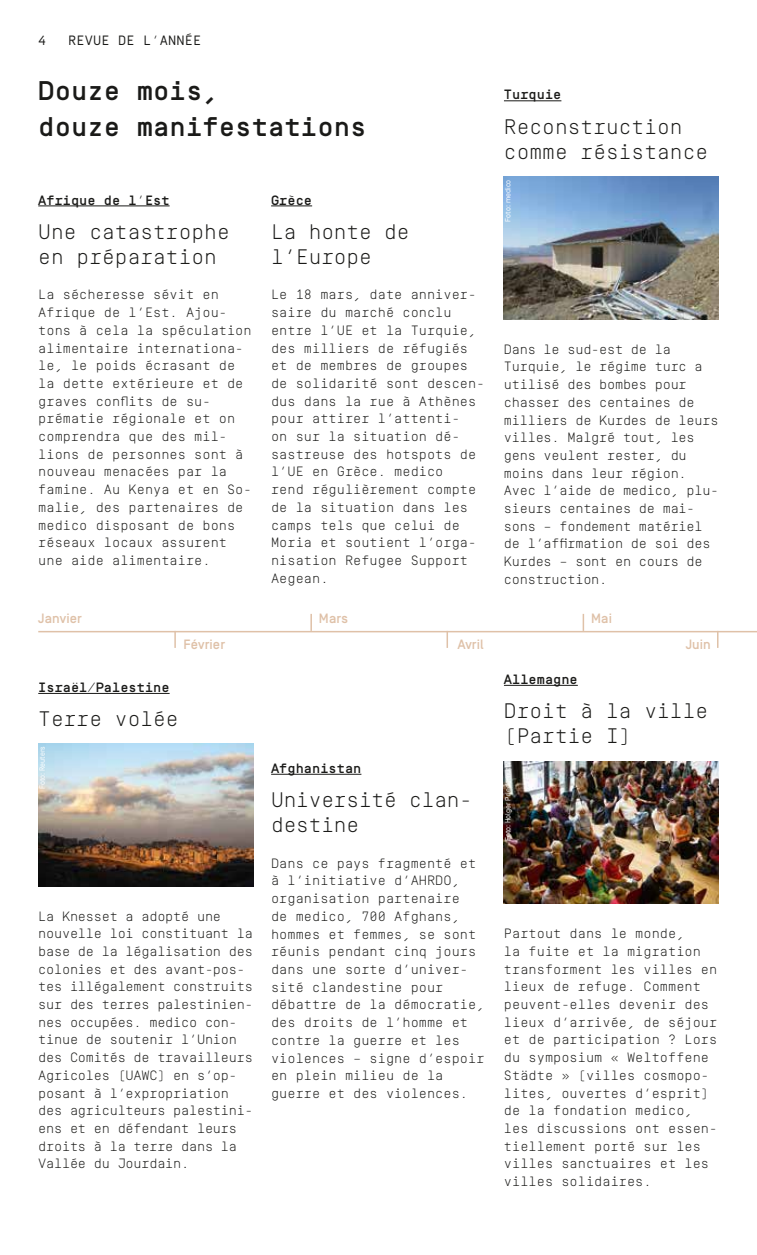
<style>
.page{position:relative;width:757px;height:1255px;background:#fff}
.page>*{position:absolute;margin:0;border:0;box-sizing:border-box;transform-origin:0 0}
.t1{font:500 27px/36px "Simplon BP Mono";color:#1a1a18}
.t2{font:300 21px/25.2px "Simplon BP Mono";color:#1a1a18}
.t3{font:300 13.5px/17.7px "Simplon BP Mono";color:#1a1a18}
.t4{font:300 13.5px/17.7px "Simplon BP Mono";letter-spacing:-.02em;color:#1a1a18}
.t5{font:500 13.5px "Simplon BP Mono";color:#1a1a18}
.t6{font:500 13.5px "Simplon BP";letter-spacing:.01em;color:#dfc1a8}
.t7{font:13.5px "Simplon BP Mono";letter-spacing:.01em;color:#1a1a18}
.t8{font:7.5px "Simplon BP Regular";color:#fff}
</style>
<div class="page">
<hr style="left:38px;top:205px;width:132px;height:1px;background:#1a1a18">
<hr style="left:271px;top:205px;width:41px;height:1px;background:#1a1a18">
<hr style="left:504px;top:100px;width:57px;height:1px;background:#1a1a18">
<img style="left:504px;top:177px;width:215px;height:142px">
<hr style="left:504px;top:685px;width:74px;height:1px;background:#1a1a18">
<hr style="left:38px;top:693px;width:132px;height:1px;background:#1a1a18">
<hr style="left:271px;top:774px;width:90px;height:1px;background:#1a1a18">
<img style="left:504px;top:761px;width:215px;height:142px">
<img style="left:38px;top:744px;width:215px;height:142px">
<hr style="left:38px;top:631px;width:719px;height:1px;background:#dfc1a8">
<svg style="left:446px;top:632px;width:2px;height:16px"></svg>
<svg style="left:583px;top:614px;width:1px;height:17px"></svg>
<svg style="left:174px;top:632px;width:2px;height:16px"></svg>
<svg style="left:310px;top:614px;width:2px;height:17px"></svg>
<svg style="left:717px;top:632px;width:1px;height:16px"></svg>
<p class="t7" style="left:68px;top:32px;width:135px">REVUE DE L‘ANNÉE</p>
<p class="t7" style="left:38px;top:32px;width:10px">4</p>
<h1 class="t1" style="left:38px;top:71px;width:330px">Douze mois,<br>douze manifestations</h1>
<p class="t5" style="left:38px;top:191px;width:133px">Afrique de l’Est</p>
<h2 class="t2" style="left:38px;top:218px;width:193px">Une catastrophe en préparation</h2>
<p class="t3" style="left:38px;top:285px;width:215px">La sécheresse sévit en<br>Afrique de l’Est. Ajou&shy;tons à cela la spéculation alimentaire internationa&shy;le, le poids écrasant de la dette extérieure et de graves conflits de su&shy;prématie régionale et on comprendra que des mil&shy;lions de personnes sont à nouveau menacées par la famine. Au Kenya et en So&shy;malie, des partenaires de medico disposant de bons réseaux locaux assurent une aide alimentaire.</p>
<p class="t5" style="left:271px;top:191px;width:43px">Grèce</p>
<h2 class="t2" style="left:271px;top:218px;width:140px">La honte de l’Europe</h2>
<p class="t3" style="left:271px;top:285px;width:215px">Le 18 mars, date anniver&shy;saire du marché conclu entre l’UE et la Turquie, des milliers de réfugiés et de membres de groupes de solidarité sont descen&shy;dus dans la rue à Athènes pour attirer l’attenti-<br>on sur la situation dé&shy;sastreuse des hotspots de l’UE en Grèce. medico<br>rend régulièrement compte de la situation dans les camps tels que celui de<br>Moria et soutient l‘orga&shy;nisation Refugee Support<br>Aegean.</p>
<p class="t5" style="left:504px;top:86px;width:59px">Turquie</p>
<h2 class="t2" style="left:504px;top:113px;width:206px">Reconstruction comme résistance</h2>
<p class="t8" style="left:503px;top:222px;width:43px;rotate:-90deg">Foto: medico</p>
<p class="t4" style="left:504px;top:339px;width:216px">Dans le sud-est de la<br>Turquie, le régime turc a utilisé des bombes pour chasser des centaines de milliers de Kurdes de leurs villes. Malgré tout, les gens veulent rester, du moins dans leur région.<br>Avec l’aide de medico, plu&shy;sieurs centaines de mai&shy;sons – fondement matériel de l’affirmation de soi des<br>Kurdes – sont en cours de construction.</p>
<p class="t6" style="left:38px;top:611px;width:45px">Janvier</p>
<p class="t6" style="left:319px;top:611px;width:30px">Mars</p>
<p class="t6" style="left:183px;top:636px;width:43px">Février</p>
<p class="t6" style="left:457px;top:636px;width:28px">Avril</p>
<p class="t6" style="left:686px;top:636px;width:27px">Juin</p>
<p class="t6" style="left:591px;top:611px;width:22px">Mai</p>
<p class="t5" style="left:38px;top:678px;width:133px">Israël/Palestine</p>
<h2 class="t2" style="left:38px;top:705px;width:142px">Terre volée</h2>
<p class="t8" style="left:38px;top:789px;width:44px;rotate:-90deg">Foto: Reuters</p>
<p class="t4" style="left:38px;top:906px;width:216px">La Knesset a adopté une nouvelle loi constituant la base de la légalisation des colonies et des avant-pos&shy;tes illégalement construits sur des terres palestinien&shy;nes occupées. medico con&shy;tinue de soutenir l’Union des Comités de travailleurs<br>Agricoles (UAWC) en s’op&shy;posant à l’expropriation des agriculteurs palestini&shy;ens et en défendant leurs droits à la terre dans la<br>Vallée du Jourdain.</p>
<p class="t5" style="left:271px;top:759px;width:92px">Afghanistan</p>
<h2 class="t2" style="left:271px;top:786px;width:203px">Université clan&shy;destine</h2>
<p class="t3" style="left:271px;top:853px;width:215px">Dans ce pays fragmenté et à l’initiative d’AHRDO, organisation partenaire<br>de medico, 700 Afghans, hommes et femmes, se sont réunis pendant cinq jours dans une sorte d’univer&shy;sité clandestine pour débattre de la démocratie, des droits de l’homme et contre la guerre et les violences – signe d’espoir en plein milieu de la guerre et des violences.</p>
<p class="t5" style="left:504px;top:670px;width:75px">Allemagne</p>
<h2 class="t2" style="left:504px;top:697px;width:206px">Droit à la ville (Partie I)</h2>
<p class="t8" style="left:503px;top:841px;width:79px;rotate:-90deg">Foto: Holger Priedemuth</p>
<p class="t3" style="left:504px;top:924px;width:215px">Partout dans le monde,<br>la fuite et la migration transforment les villes en lieux de refuge. Comment peuvent-elles devenir des lieux d’arrivée, de séjour et de participation ? Lors du symposium « Weltoffene<br>Städte » (villes cosmopo&shy;lites, ouvertes d’esprit) de la fondation medico, les discussions ont essen&shy;tiellement porté sur les villes sanctuaires et les villes solidaires.</p>
</div>
